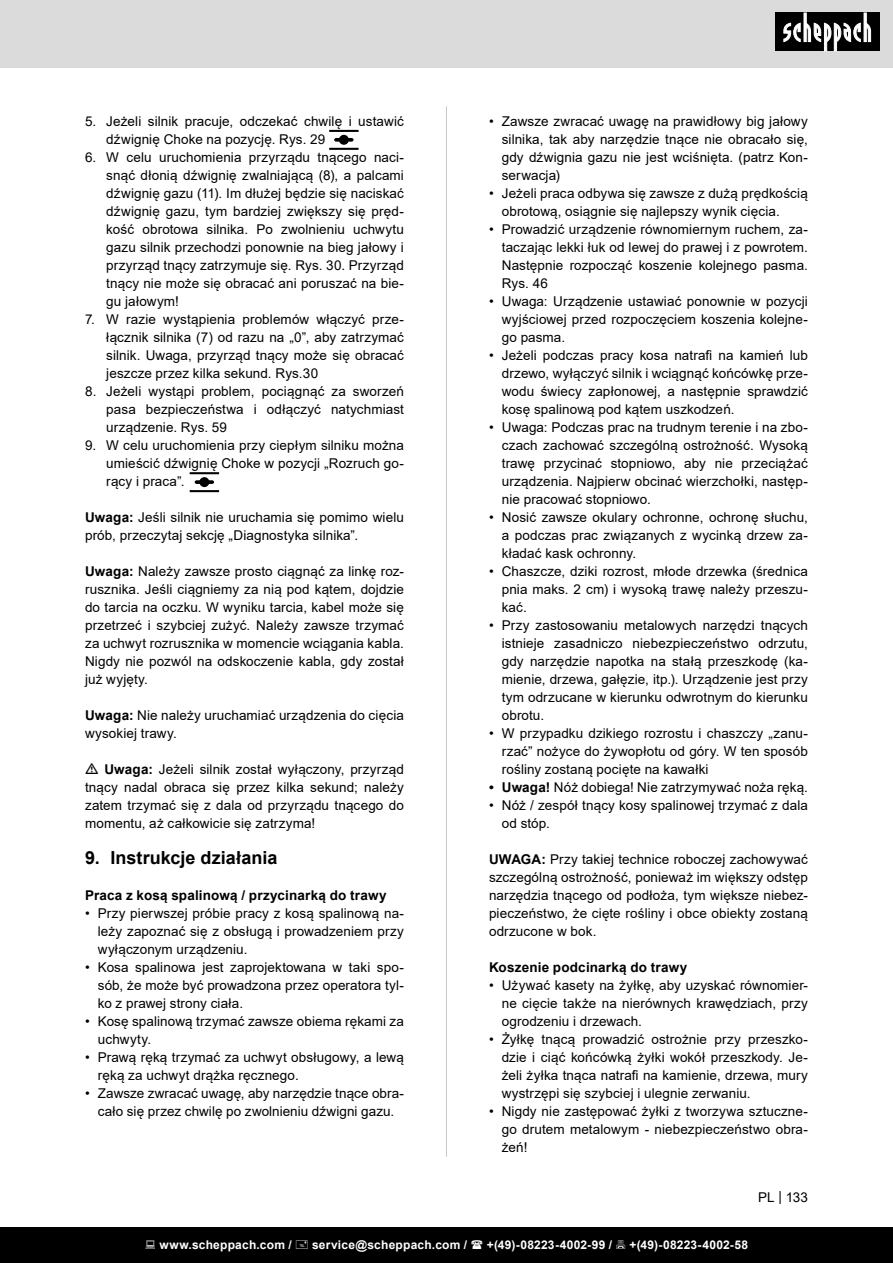
<style>
.page{position:relative;width:893px;height:1263px;background:#fff}
.page>*{position:absolute;margin:0;border:0;box-sizing:border-box;transform-origin:0 0}
.t1{font:700 18px "Arial";color:#000}
.t2{font:13.5px/18px "Arial";letter-spacing:.01em;color:#000;text-align:justify}
.t3{font:700 13.5px "Arial";letter-spacing:.015em;color:#000}
.t4{font:700 12px "Arial";letter-spacing:.02em;color:#fff}
.s1{font-weight:700}
</style>
<div class="page">
<div style="left:0;top:0;width:893px;height:67px;background:#dbdbdb"></div>
<div style="left:0;top:1227px;width:893px;height:36px;background:#000"></div>
<div style="left:775px;top:13px;width:105px;height:38px;background:#000"></div>
<svg style="left:783px;top:13px;width:88px;height:38px"></svg>
<hr style="left:446px;top:106px;width:1px;height:1051px;background:#c7c7c7">
<svg style="left:334px;top:138px;width:20px;height:4px"></svg>
<div style="left:339px;top:135px;width:10px;height:10px;background:#000;border-radius:50%"></div>
<hr style="left:329px;top:130px;width:30px;height:2px;background:#000">
<hr style="left:329px;top:148px;width:30px;height:2px;background:#000">
<svg style="left:195px;top:480px;width:19px;height:4px"></svg>
<div style="left:199px;top:477px;width:10px;height:10px;background:#000;border-radius:50%"></div>
<hr style="left:190px;top:472px;width:29px;height:2px;background:#000">
<hr style="left:190px;top:490px;width:29px;height:2px;background:#000">
<p class="t2" style="left:106px;top:112px;width:299px;text-indent:-21px">5. Jeżeli silnik pracuje, odczekać chwilę i ustawić dźwignię Choke na pozycję. Rys. 29</p>
<p class="t2" style="left:106px;top:148px;width:299px;text-indent:-21px">6. W celu uruchomienia przyrządu tnącego naci&shy;snąć dłonią dźwignię zwalniającą (8), a palcami dźwignię gazu (11). Im dłużej będzie się naciskać dźwignię gazu, tym bardziej zwiększy się pręd&shy;kość obrotowa silnika. Po zwolnieniu uchwytu gazu silnik przechodzi ponownie na bieg jałowy i przyrząd tnący zatrzymuje się. Rys. 30. Przyrząd tnący nie może się obracać ani poruszać na bie&shy;gu jałowym!</p>
<p class="t2" style="left:106px;top:310px;width:299px;text-indent:-21px">7. W razie wystąpienia problemów włączyć prze&shy;łącznik silnika (7) od razu na „0”, aby zatrzymać silnik. Uwaga, przyrząd tnący może się obracać jeszcze przez kilka sekund. Rys.30</p>
<p class="t2" style="left:106px;top:382px;width:299px;text-indent:-21px">8. Jeżeli wystąpi problem, pociągnąć za sworzeń pasa bezpieczeństwa i odłączyć natychmiast urządzenie. Rys. 59</p>
<p class="t2" style="left:106px;top:436px;width:299px;text-indent:-21px">9. W celu uruchomienia przy ciepłym silniku można umieścić dźwignię Choke w pozycji „Rozruch go&shy;rący i praca”.</p>
<p class="t2" style="left:85px;top:508px;width:320px"><span class="s1">Uwaga:</span> Jeśli silnik nie uruchamia się pomimo wielu prób, przeczytaj sekcję „Diagnostyka silnika”.</p>
<p class="t2" style="left:85px;top:562px;width:320px"><span class="s1">Uwaga:</span> Należy zawsze prosto ciągnąć za linkę roz&shy;rusznika. Jeśli ciągniemy za nią pod kątem, dojdzie do tarcia na oczku. W wyniku tarcia, kabel może się przetrzeć i szybciej zużyć. Należy zawsze trzymać za uchwyt rozrusznika w momencie wciągania kabla.</p>
<p class="t2" style="left:85px;top:652px;width:320px">Nigdy nie pozwól na odskoczenie kabla, gdy został już wyjęty.</p>
<p class="t2" style="left:85px;top:706px;width:320px"><span class="s1">Uwaga:</span> Nie należy uruchamiać urządzenia do cięcia wysokiej trawy.</p>
<p class="t2" style="left:85px;top:760px;width:320px;text-indent:19px"><span class="s1">Uwaga:</span> Jeżeli silnik został wyłączony, przyrząd tnący nadal obraca się przez kilka sekund; należy zatem trzymać się z dala od przyrządu tnącego do momentu, aż całkowicie się zatrzyma!</p>
<p class="t1" style="left:85px;top:845px;width:194px">9. Instrukcje działania</p>
<p class="t3" style="left:85px;top:886px;width:303px">Praca z kosą spalinową / przycinarką do trawy</p>
<p class="t2" style="left:98px;top:904px;width:308px;text-indent:-13px">• Przy pierwszej próbie pracy z kosą spalinową na&shy;leży zapoznać się z obsługą i prowadzeniem przy wyłączonym urządzeniu.</p>
<p class="t2" style="left:98px;top:958px;width:308px;text-indent:-13px">• Kosa spalinowa jest zaprojektowana w taki spo&shy;sób, że może być prowadzona przez operatora tyl&shy;ko z prawej strony ciała.</p>
<p class="t2" style="left:98px;top:1012px;width:308px;text-indent:-13px">• Kosę spalinową trzymać zawsze obiema rękami za uchwyty.</p>
<p class="t2" style="left:98px;top:1048px;width:308px;text-indent:-13px">• Prawą ręką trzymać za uchwyt obsługowy, a lewą ręką za uchwyt drążka ręcznego.</p>
<p class="t2" style="left:85px;top:1084px;width:320px;text-align:center">• Zawsze zwracać uwagę, aby narzędzie tnące obra&shy;cało się przez chwilę po zwolnieniu dźwigni gazu.</p>
<p class="t2" style="left:502px;top:112px;width:308px;text-indent:-13px">• Zawsze zwracać uwagę na prawidłowy big jałowy silnika, tak aby narzędzie tnące nie obracało się, gdy dźwignia gazu nie jest wciśnięta. (patrz Kon&shy;serwacja)</p>
<p class="t2" style="left:502px;top:184px;width:308px;text-indent:-13px">• Jeżeli praca odbywa się zawsze z dużą prędkością obrotową, osiągnie się najlepszy wynik cięcia.</p>
<p class="t2" style="left:502px;top:220px;width:308px;text-indent:-13px">• Prowadzić urządzenie równomiernym ruchem, za&shy;taczając lekki łuk od lewej do prawej i z powrotem.<br>Następnie rozpocząć koszenie kolejnego pasma.<br>Rys. 46</p>
<p class="t2" style="left:502px;top:292px;width:308px;text-indent:-13px">• Uwaga: Urządzenie ustawiać ponownie w pozycji wyjściowej przed rozpoczęciem koszenia kolejne&shy;go pasma.</p>
<p class="t2" style="left:502px;top:346px;width:308px;text-indent:-13px">• Jeżeli podczas pracy kosa natrafi na kamień lub drzewo, wyłączyć silnik i wciągnąć końcówkę prze&shy;wodu świecy zapłonowej, a następnie sprawdzić kosę spalinową pod kątem uszkodzeń.</p>
<p class="t2" style="left:502px;top:418px;width:308px;text-indent:-13px">• Uwaga: Podczas prac na trudnym terenie i na zbo&shy;czach zachować szczególną ostrożność. Wysoką trawę przycinać stopniowo, aby nie przeciążać urządzenia. Najpierw obcinać wierzchołki, następ&shy;nie pracować stopniowo.</p>
<p class="t2" style="left:502px;top:508px;width:308px;text-indent:-13px">• Nosić zawsze okulary ochronne, ochronę słuchu, a podczas prac związanych z wycinką drzew za&shy;kładać kask ochronny.</p>
<p class="t2" style="left:502px;top:562px;width:308px;text-indent:-13px">• Chaszcze, dziki rozrost, młode drzewka (średnica pnia maks. 2 cm) i wysoką trawę należy przeszu&shy;kać.</p>
<p class="t2" style="left:502px;top:616px;width:308px;text-indent:-13px">• Przy zastosowaniu metalowych narzędzi tnących istnieje zasadniczo niebezpieczeństwo odrzutu, gdy narzędzie napotka na stałą przeszkodę (ka&shy;mienie, drzewa, gałęzie, itp.). Urządzenie jest przy tym odrzucane w kierunku odwrotnym do kierunku obrotu.</p>
<p class="t2" style="left:502px;top:724px;width:308px;text-indent:-13px">• W przypadku dzikiego rozrostu i chaszczy „zanu&shy;rzać” nożyce do żywopłotu od góry. W ten sposób rośliny zostaną pocięte na kawałki</p>
<p class="t2" style="left:489px;top:778px;width:320px"><span class="s1">• Uwaga!</span> Nóż dobiega! Nie zatrzymywać noża ręką.</p>
<p class="t2" style="left:502px;top:796px;width:308px;text-indent:-13px">• Nóż / zespół tnący kosy spalinowej trzymać z dala od stóp.</p>
<p class="t2" style="left:489px;top:850px;width:320px"><span class="s1">UWAGA:</span> Przy takiej technice roboczej zachowywać szczególną ostrożność, ponieważ im większy odstęp narzędzia tnącego od podłoża, tym większe niebez&shy;pieczeństwo, że cięte rośliny i obce obiekty zostaną odrzucone w bok.</p>
<p class="t3" style="left:489px;top:958px;width:200px">Koszenie podcinarką do trawy</p>
<p class="t2" style="left:502px;top:976px;width:308px;text-indent:-13px">• Używać kasety na żyłkę, aby uzyskać równomier&shy;ne cięcie także na nierównych krawędziach, przy ogrodzeniu i drzewach.</p>
<p class="t2" style="left:502px;top:1030px;width:308px;text-indent:-13px">• Żyłkę tnącą prowadzić ostrożnie przy przeszko&shy;dzie i ciąć końcówką żyłki wokół przeszkody. Je&shy;żeli żyłka tnąca natrafi na kamienie, drzewa, mury wystrzępi się szybciej i ulegnie zerwaniu.</p>
<p class="t2" style="left:502px;top:1102px;width:308px;text-indent:-13px">• Nigdy nie zastępować żyłki z tworzywa sztuczne&shy;go drutem metalowym - niebezpieczeństwo obra&shy;żeń!</p>
<p class="t2" style="left:758px;top:1188px;width:51px">PL | 133</p>
<p class="t4" style="left:159px;top:1236px;width:134px">www.scheppach.com /</p>
<p class="t4" style="left:312px;top:1236px;width:157px">service@scheppach.com /</p>
<p class="t4" style="left:487px;top:1236px;width:127px">+(49)-08223-4002-99 /</p>
<p class="t4" style="left:629px;top:1236px;width:120px">+(49)-08223-4002-58</p>
</div>
